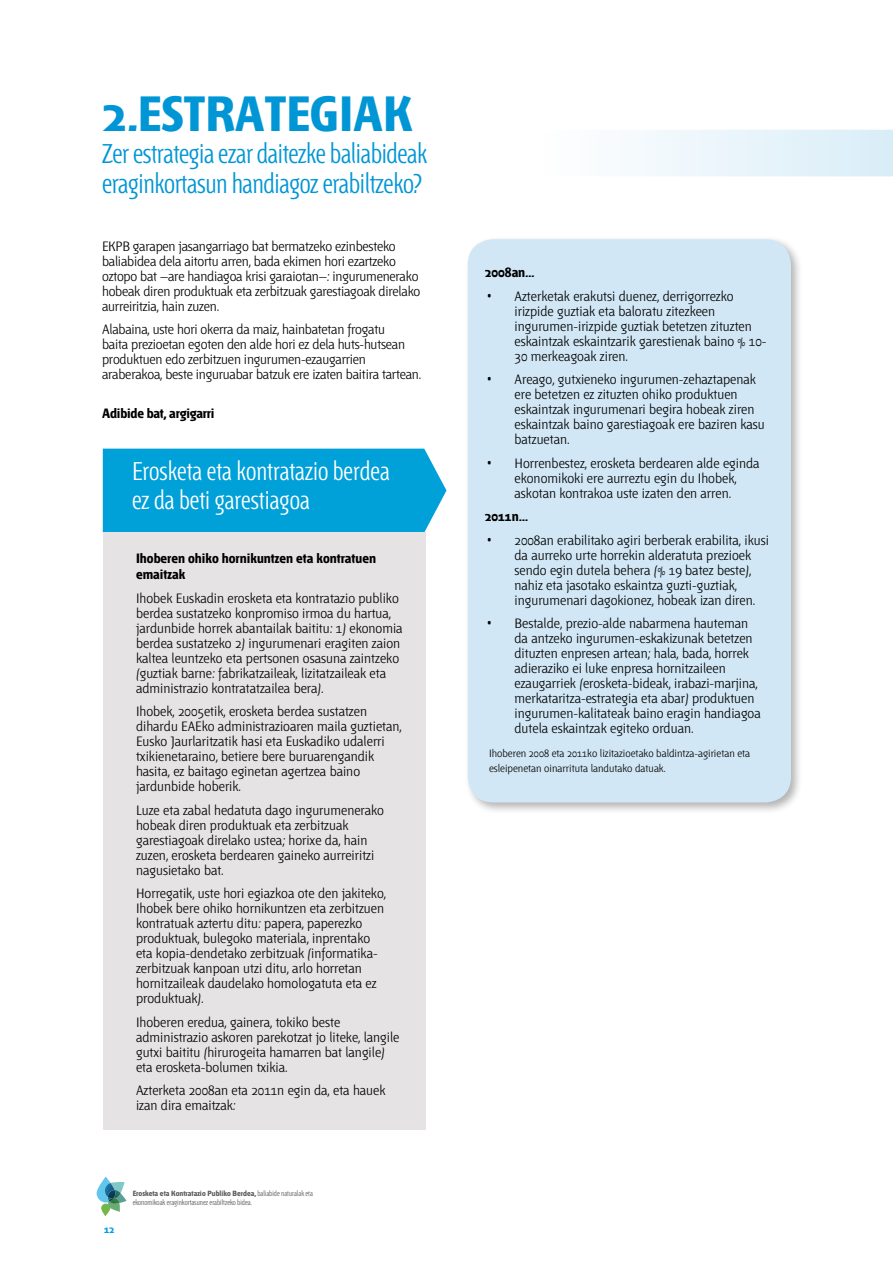
<style>
.page{position:relative;width:893px;height:1263px;background:#fff}
.page>*{position:absolute;margin:0;border:0;box-sizing:border-box;transform-origin:0 0}
.t1{font:700 49.35px "Fontana ND Ee Os F";color:#0096d5}
.t2{font:300 27px/30.3px "Fontana ND Cc Os F";letter-spacing:-.015em;color:#0096d5}
.t3{font:300 25.5px/28.5px "Fontana ND Cc Os F";color:#fff}
.t4{font:300 13.5px/15px "Fontana ND Aa Os F";color:#000}
.t5{font:700 13.5px/16.2px "Fontana ND Ee Os F";color:#000}
.t6{font:300 10.5px/15px "Fontana ND Aa Os F";color:#000}
.t7{font:700 10.5px "Fontana ND Ee Os F";color:#009ee0}
.t8{font:700 7.5px "Fontana ND Ee Os F";color:#585858}
.t9{font:300 7.5px "Fontana ND Cc Os F";color:#585858}
.s1{font-family:"Fontana ND Cc Os F";font-weight:300}
</style>
<div class="page">
<svg style="left:97px;top:1176px;width:29px;height:40px"></svg>
<div style="left:103px;top:449px;width:343px;height:84px;background:#00a0d9"></div>
<div style="left:464px;top:235px;width:339px;height:580px;background:#000;opacity:.3"></div>
<div style="left:468px;top:239px;width:323px;height:563px;background:#d2e7f5;border-radius:26px"></div>
<div style="left:103px;top:533px;width:322px;height:597px;background:#e5e3e3"></div>
<svg style="left:636px;top:130px;width:257px;height:46px"></svg>
<h1 class="t1" style="left:102px;top:91px;width:312px">2.ESTRATEGIAK</h1>
<h2 class="t2" style="left:102px;top:140px;width:327px">Zer estrategia ezar daitezke baliabideak eraginkortasun handiagoz erabiltzeko?</h2>
<p class="t4" style="left:102px;top:239px;width:320px">EKPB garapen jasangarriago bat bermatzeko ezinbesteko baliabidea dela aitortu arren, bada ekimen hori ezartzeko oztopo bat —are handiagoa krisi garaiotan—: ingurumenerako hobeak diren produktuak eta zerbitzuak garestiagoak direlako aurreiritzia, hain zuzen.</p>
<p class="t4" style="left:102px;top:323px;width:320px">Alabaina, uste hori okerra da maiz, hainbatetan frogatu<br>baita prezioetan egoten den alde hori ez dela huts-hutsean produktuen edo zerbitzuen ingurumen-ezaugarrien araberakoa, beste inguruabar batzuk ere izaten baitira tartean.</p>
<p class="t5" style="left:102px;top:405px;width:114px">Adibide bat, argigarri</p>
<h3 class="t3" style="left:132px;top:458px;width:259px">Erosketa eta kontratazio berdea ez da beti garestiagoa</h3>
<p class="t5" style="left:136px;top:551px;width:241px">Ihoberen ohiko hornikuntzen eta kontratuen emaitzak</p>
<p class="t4" style="left:136px;top:591px;width:268px">Ihobek Euskadin erosketa eta kontratazio publiko berdea sustatzeko konpromiso irmoa du hartua, jardunbide horrek abantailak baititu: 1) ekonomia berdea sustatzeko 2) ingurumenari eragiten zaion kaltea leuntzeko eta pertsonen osasuna zaintzeko (guztiak barne: fabrikatzaileak, lizitatzaileak eta administrazio kontratatzailea bera).</p>
<p class="t4" style="left:136px;top:705px;width:267px">Ihobek, 2005etik, erosketa berdea sustatzen dihardu EAEko administrazioaren maila guztietan, Eusko Jaurlaritzatik hasi eta Euskadiko udalerri txikienetaraino, betiere bere buruarengandik hasita, ez baitago eginetan agertzea baino jardunbide hoberik.</p>
<p class="t4" style="left:136px;top:803px;width:250px">Luze eta zabal hedatuta dago ingurumenerako hobeak diren produktuak eta zerbitzuak garestiagoak direlako ustea; horixe da, hain zuzen, erosketa berdearen gaineko aurreiritzi nagusietako bat.</p>
<p class="t4" style="left:136px;top:887px;width:251px">Horregatik, uste hori egiazkoa ote den jakiteko, Ihobek bere ohiko hornikuntzen eta zerbitzuen kontratuak aztertu ditu: papera, paperezko produktuak, bulegoko materiala, inprentako eta kopia-dendetako zerbitzuak (informatika&shy;zerbitzuak kanpoan utzi ditu, arlo horretan hornitzaileak daudelako homologatuta eta ez produktuak).</p>
<p class="t4" style="left:136px;top:1015px;width:265px">Ihoberen eredua, gainera, tokiko beste administrazio askoren parekotzat jo liteke, langile gutxi baititu (hirurogeita hamarren bat langile) eta erosketa-bolumen txikia.</p>
<p class="t4" style="left:136px;top:1084px;width:251px">Azterketa 2008an eta 2011n egin da, eta hauek izan dira emaitzak:</p>
<p class="t7" style="left:104px;top:1224px;width:12px">12</p>
<p class="t8" style="left:133px;top:1190px;width:182px">Erosketa eta Kontratazio Publiko Berdea, <span class="s1">baliabide naturalak eta</span></p>
<p class="t9" style="left:133px;top:1199px;width:121px">ekonomikoak eraginkortasunez erabiltzeko bidea.</p>
<p class="t5" style="left:485px;top:265px;width:51px">2008an…</p>
<p class="t4" style="left:514px;top:289px;width:254px;text-indent:-27px">• Azterketak erakutsi duenez, derrigorrezko irizpide guztiak eta baloratu zitezkeen ingurumen-irizpide guztiak betetzen zituzten eskaintzak eskaintzarik garestienak baino % 10- 30 merkeagoak ziren.</p>
<p class="t4" style="left:514px;top:373px;width:252px;text-indent:-27px">• Areago, gutxieneko ingurumen-zehaztapenak ere betetzen ez zituzten ohiko produktuen eskaintzak ingurumenari begira hobeak ziren eskaintzak baino garestiagoak ere baziren kasu batzuetan.</p>
<p class="t4" style="left:487px;top:456px;width:274px;text-align:center">• Horrenbestez, erosketa berdearen alde eginda ekonomikoki ere aurreztu egin du Ihobek,<br>askotan kontrakoa uste izaten den arren.</p>
<p class="t5" style="left:485px;top:509px;width:45px">2011n…</p>
<p class="t4" style="left:514px;top:533px;width:256px;text-indent:-27px">• 2008an erabilitako agiri berberak erabilita, ikusi da aurreko urte horrekin alderatuta prezioek sendo egin dutela behera (% 19 batez beste), nahiz eta jasotako eskaintza guzti-guztiak, ingurumenari dagokionez, hobeak izan diren.</p>
<p class="t4" style="left:514px;top:617px;width:248px;text-indent:-27px">• Bestalde, prezio-alde nabarmena hauteman da antzeko ingurumen-eskakizunak betetzen dituzten enpresen artean; hala, bada, horrek adieraziko ei luke enpresa hornitzaileen ezaugarriek (erosketa-bideak, irabazi-marjina, merkataritza-estrategia eta abar) produktuen ingurumen-kalitateak baino eragin handiagoa dutela eskaintzak egiteko orduan.</p>
<p class="t6" style="left:489px;top:746px;width:263px">Ihoberen 2008 eta 2011ko lizitazioetako baldintza-agirietan eta esleipenetan oinarrituta landutako datuak.</p>
</div>
